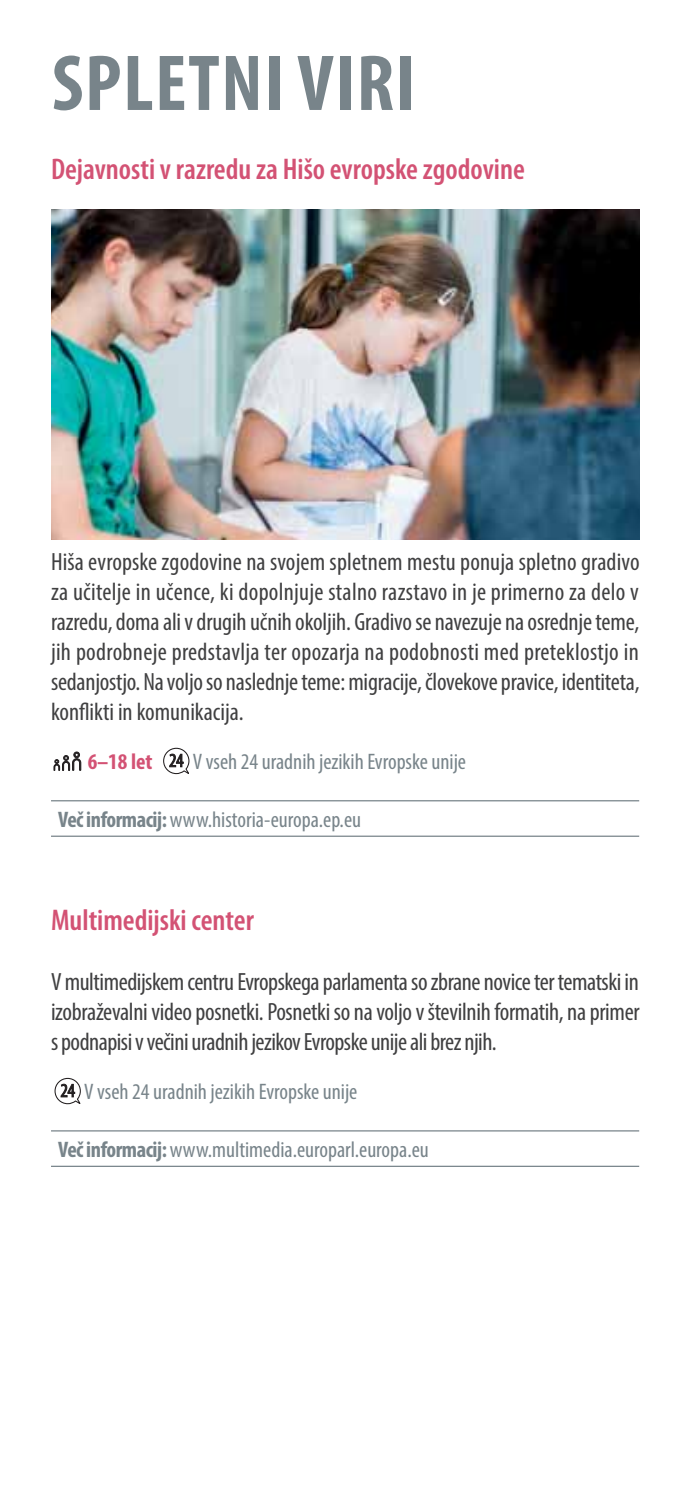
<style>
.page{position:relative;width:685px;height:1488px;background:#fff}
.page>*{position:absolute;margin:0;border:0;box-sizing:border-box;transform-origin:0 0}
.t1{font:700 condensed 80px "Myriad Pro";letter-spacing:.02em;color:#78848a}
.t2{font:600 condensed 30px "Myriad Pro";color:#d35274}
.t3{font:condensed 25px/30px "Myriad Pro";letter-spacing:-.02em;color:#404041;text-align:justify}
.t4{font:condensed 22.5px "Myriad Pro";color:#78848a}
.t5{font:700 condensed 22.5px "Myriad Pro";color:#d35274}
.s1{font-weight:700}
</style>
<div class="page">
<svg style="left:54px;top:752px;width:27px;height:18px"></svg>
<svg style="left:163px;top:747px;width:27px;height:28px"></svg>
<hr style="left:51px;top:800px;width:588px;height:1px;background:#78848a">
<hr style="left:51px;top:835px;width:588px;height:2px;background:#78848a">
<svg style="left:54px;top:1077px;width:27px;height:28px"></svg>
<hr style="left:51px;top:1130px;width:588px;height:1px;background:#78848a">
<hr style="left:51px;top:1165px;width:588px;height:2px;background:#78848a">
<img style="left:51px;top:209px;width:588px;height:330px">
<h1 class="t1" style="left:52px;top:53px;width:365px">SPLETNI VIRI</h1>
<p class="t2" style="left:51px;top:158px;width:475px">Dejavnosti v razredu za Hišo evropske zgodovine</p>
<p class="t3" style="left:51px;top:548px;width:590px">Hiša evropske zgodovine na svojem spletnem mestu ponuja spletno gradivo za učitelje in učence, ki dopolnjuje stalno razstavo in je primerno za delo v razredu, doma ali v drugih učnih okoljih. Gradivo se navezuje na osrednje teme, jih podrobneje predstavlja ter opozarja na podobnosti med preteklostjo in sedanjostjo. Na voljo so naslednje teme: migracije, človekove pravice, identiteta, konflikti in komunikacija.</p>
<p class="t5" style="left:88px;top:753px;width:66px">6–18 let</p>
<p class="t4" style="left:193px;top:753px;width:275px">V vseh 24 uradnih jezikih Evropske unije</p>
<p class="t4" style="left:58px;top:811px;width:305px"><span class="s1">Več informacij:</span> www.historia-europa.ep.eu</p>
<p class="t2" style="left:51px;top:908px;width:204px">Multimedijski center</p>
<p class="t3" style="left:51px;top:968px;width:590px">V multimedijskem centru Evropskega parlamenta so zbrane novice ter tematski in izobraževalni video posnetki. Posnetki so na voljo v številnih formatih, na primer s podnapisi v večini uradnih jezikov Evropske unije ali brez njih.</p>
<p class="t4" style="left:84px;top:1083px;width:275px">V vseh 24 uradnih jezikih Evropske unije</p>
<p class="t4" style="left:58px;top:1141px;width:372px"><span class="s1">Več informacij:</span> www.multimedia.europarl.europa.eu</p>
</div>
